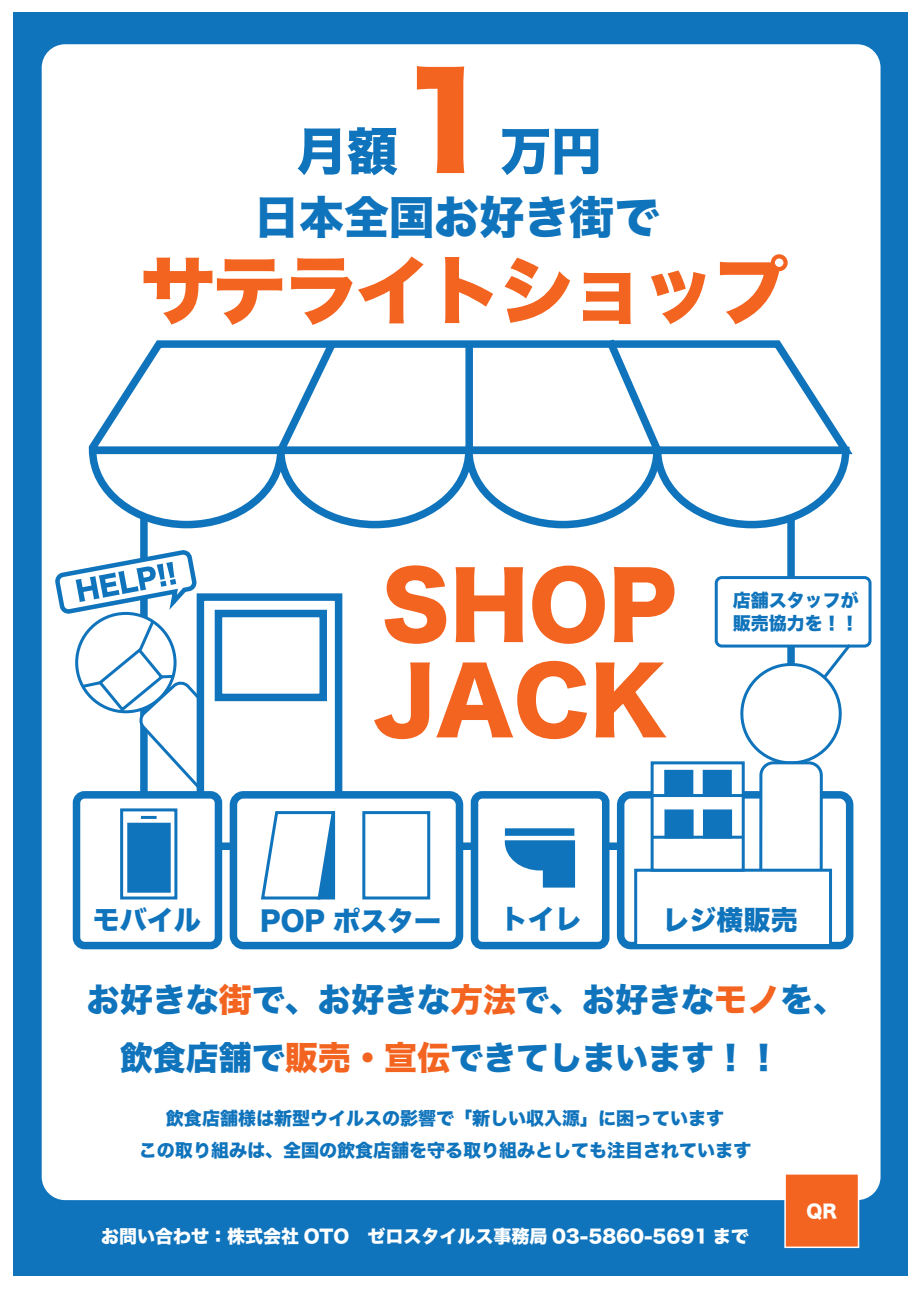
<style>
.page{position:relative;width:919px;height:1289px;background:#fff}
.page>*{position:absolute;margin:0;border:0;box-sizing:border-box;transform-origin:0 0}
.t1{font:127.5px "Hira Kaku Std W8";color:#f36421}
.t2{font:90px "Hira Kaku Std W8";color:#f36421}
.t3{font:75px "Hira Kaku Std W8";letter-spacing:-.045em;color:#f36421}
.t4{font:51px "Hira Kaku Std W8";color:#1074bc}
.t5{font:45px "Hira Kaku Std W8";color:#1074bc}
.t6{font:33px/57.8px "Hira Kaku Std W8";color:#1074bc}
.t7{font:27px "Hira Kaku Std W8";color:#1074bc}
.t8{font:18px/22.5px "Hira Kaku Std W8";color:#1074bc}
.t9{font:18px "Hira Kaku Std W8";color:#fff}
.s1{color:#f36421}
</style>
<div class="page">
<div style="left:13px;top:13px;width:894px;height:1263px;background:#1074bc"></div>
<div style="left:38px;top:40px;width:846px;height:1163px;background:#fff;border-radius:27px"></div>
<div style="left:34px;top:37px;width:853px;height:1170px;border:8px solid #1074bc;border-radius:27px"></div>
<div style="left:140px;top:370px;width:654px;height:480px;background:#fff;border:8px solid #1074bc"></div>
<svg style="left:88px;top:339px;width:765px;height:193px"></svg>
<div style="left:197px;top:593px;width:145px;height:257px;background:#1074bc"></div>
<div style="left:474px;top:794px;width:131px;height:151px;background:#fff;border-radius:8px"></div>
<div style="left:470px;top:791px;width:139px;height:158px;border:8px solid #1074bc;border-radius:8px"></div>
<div style="left:73px;top:791px;width:149px;height:158px;border:8px solid #1074bc;border-radius:8px"></div>
<div style="left:620px;top:794px;width:229px;height:151px;background:#fff;border-radius:10px"></div>
<div style="left:617px;top:791px;width:236px;height:158px;border:8px solid #1074bc;border-radius:10px"></div>
<div style="left:233px;top:794px;width:226px;height:151px;background:#fff;border-radius:10px"></div>
<div style="left:230px;top:791px;width:233px;height:158px;border:8px solid #1074bc;border-radius:10px"></div>
<div style="left:760px;top:762px;width:61px;height:183px;background:#fff;border-radius:13px"></div>
<div style="left:759px;top:761px;width:63px;height:186px;border:3px solid #1074bc;border-radius:13px"></div>
<div style="left:634px;top:868px;width:198px;height:79px;background:#fff;border:3px solid #1074bc"></div>
<div style="left:650px;top:761px;width:94px;height:110px;background:#fff;border:3px solid #1074bc"></div>
<hr style="left:652px;top:835px;width:91px;height:3px;background:#1074bc">
<hr style="left:652px;top:794px;width:91px;height:3px;background:#1074bc">
<div style="left:664px;top:809px;width:29px;height:29px;background:#1074bc"></div>
<div style="left:703px;top:809px;width:29px;height:29px;background:#1074bc"></div>
<div style="left:664px;top:769px;width:29px;height:27px;background:#1074bc"></div>
<div style="left:702px;top:769px;width:29px;height:27px;background:#1074bc"></div>
<div style="left:362px;top:811px;width:68px;height:88px;background:#fff;border:3px solid #1074bc"></div>
<svg style="left:504px;top:840px;width:72px;height:48px"></svg>
<div style="left:505px;top:828px;width:69px;height:7px;background:#1074bc"></div>
<div style="left:716px;top:577px;width:153px;height:69px;background:#fff;border-radius:6px"></div>
<div style="left:714px;top:576px;width:157px;height:71px;border:3px solid #1074bc;border-radius:6px"></div>
<svg style="left:733px;top:643px;width:120px;height:125px"></svg>
<svg style="left:55px;top:549px;width:282px;height:352px"></svg>
<div style="left:784px;top:1173px;width:75px;height:74px;background:#f36421;border:2px solid #fff"></div>
<h1 class="t1" style="left:398px;top:50px;width:100px">1</h1>
<h3 class="t4" style="left:296px;top:123px;width:103px">月額</h3>
<h3 class="t4" style="left:500px;top:123px;width:103px">万円</h3>
<h3 class="t5" style="left:254px;top:192px;width:406px">日本全国お好き街で</h3>
<h3 class="t3" style="left:140px;top:249px;width:649px">サテライトショップ</h3>
<h2 class="t2" style="left:381px;top:555px;width:297px">SHOP</h2>
<h2 class="t2" style="left:373px;top:651px;width:295px">JACK</h2>
<p class="t8" style="left:732px;top:589px;width:127px">店舗スタッフが販売協力を！！</p>
<h3 class="t7" style="left:500px;top:903px;width:82px">トイレ</h3>
<h3 class="t7" style="left:93px;top:905px;width:109px">モバイル</h3>
<h3 class="t7" style="left:260px;top:905px;width:182px">POP ポスター</h3>
<h3 class="t7" style="left:662px;top:904px;width:136px">レジ横販売</h3>
<h3 class="t6" style="left:87px;top:971px;width:760px">お好きな<span class="s1">街</span>で、お好きな<span class="s1">方法</span>で、お好きな<span class="s1">モノ</span>を、　飲食店舗で<span class="s1">販売・宣伝</span>できてしまいます！！</h3>
<p class="t8" style="left:139px;top:1103px;width:613px;line-height:31.5px;text-align:center">飲食店舗様は新型ウイルスの影響で「新しい収入源」に困っています<br>この取り組みは、全国の飲食店舗を守る取り組みとしても注目されています</p>
<p class="t9" style="left:101px;top:1225px;width:667px">お問い合わせ：株式会社 OTO　ゼロスタイルス事務局 03-5860-5691 まで　</p>
<p class="t9" style="left:806px;top:1201px;width:32px">QR</p>
</div>
